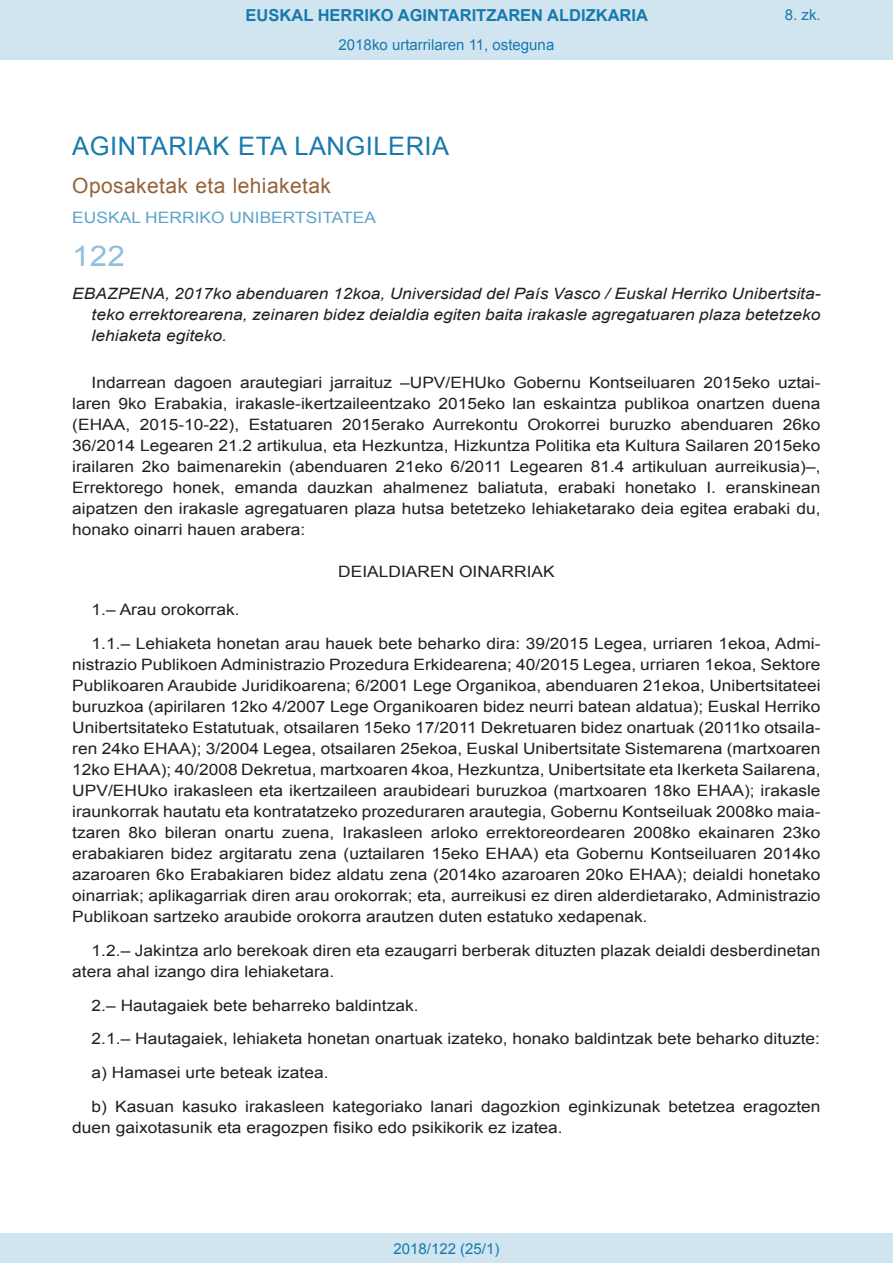
<style>
.page{position:relative;width:893px;height:1263px;background:#fff}
.page>*{position:absolute;margin:0;border:0;box-sizing:border-box;transform-origin:0 0}
.BOPVOrden{font:28.5px "Arial";color:#90c0db;scale:1.11 1}
.BOPVSeccion{font:25.5px "Arial";letter-spacing:.02em;color:#1879ad}
.BOPVSubseccion{font:21px "Arial";letter-spacing:.02em;color:#956338}
.t1{font:700 16.5px "Arial";color:#1879ad}
.BOPVDetalle{font:15.6px/21px "Arial";color:#231f20;text-align:justify;scale:1.11 1}
.BOPVTitulo{font:italic 15.6px/21px "Arial";color:#231f20;text-align:justify;scale:1.11 1}
.BOPVOrganismo{font:15.6px "Arial";letter-spacing:.005em;color:#5ea4ca;scale:1.11 1}
.BOPVClave{font:15.6px "Arial";color:#231f20;scale:1.11 1}
.Paginacion_Centro{font:15px "Arial";color:#1879ad}
</style>
<div class="page">
<div style="left:0;top:0;width:893px;height:60px;background:#d0e5f0"></div>
<div style="left:0;top:1233px;width:893px;height:30px;background:#d0e5f0"></div>
<p class="t1" style="left:246px;top:4px;width:404px">EUSKAL HERRIKO AGINTARITZAREN ALDIZKARIA</p>
<p class="Paginacion_Centro" style="left:339px;top:35px;width:217px">2018ko urtarrilaren 11, osteguna</p>
<p class="Paginacion_Centro" style="left:785px;top:5px;width:37px">8. zk.</p>
<p class="BOPVSeccion" style="left:72px;top:129px;width:378px">AGINTARIAK ETA LANGILERIA</p>
<p class="BOPVSubseccion" style="left:72px;top:171px;width:260px">Oposaketak eta lehiaketak</p>
<p class="BOPVOrganismo" style="left:72px;top:207px;width:275px">EUSKAL HERRIKO UNIBERTSITATEA</p>
<p class="BOPVOrden" style="left:72px;top:237px;width:49px">122</p>
<p class="BOPVTitulo" style="left:92px;top:284px;width:658px;text-indent:-19px">EBAZPENA, 2017ko abenduaren 12koa, Universidad del País Vasco / Euskal Herriko Unibertsita&shy;teko errektorearena, zeinaren bidez deialdia egiten baita irakasle agregatuaren plaza betetzeko lehiaketa egiteko.</p>
<p class="BOPVDetalle" style="left:72px;top:372px;width:676px;text-indent:19px">Indarrean dagoen arautegiari jarraituz –UPV/EHUko Gobernu Kontseiluaren 2015eko uztai&shy;laren 9ko Erabakia, irakasle-ikertzaileentzako 2015eko lan eskaintza publikoa onartzen duena (EHAA, 2015-10-22), Estatuaren 2015erako Aurrekontu Orokorrei buruzko abenduaren 26ko 36/2014 Legearen 21.2 artikulua, eta Hezkuntza, Hizkuntza Politika eta Kultura Sailaren 2015eko irailaren 2ko baimenarekin (abenduaren 21eko 6/2011 Legearen 81.4 artikuluan aurreikusia)–, Errektorego honek, emanda dauzkan ahalmenez baliatuta, erabaki honetako I. eranskinean aipatzen den irakasle agregatuaren plaza hutsa betetzeko lehiaketarako deia egitea erabaki du, honako oinarri hauen arabera:</p>
<p class="BOPVClave" style="left:338px;top:561px;width:196px">DEIALDIAREN OINARRIAK</p>
<p class="BOPVDetalle" style="left:92px;top:599px;width:135px">1.– Arau orokorrak.</p>
<p class="BOPVDetalle" style="left:72px;top:633px;width:676px;text-indent:19px">1.1.– Lehiaketa honetan arau hauek bete beharko dira: 39/2015 Legea, urriaren 1ekoa, Admi&shy;nistrazio Publikoen Administrazio Prozedura Erkidearena; 40/2015 Legea, urriaren 1ekoa, Sektore Publikoaren Araubide Juridikoarena; 6/2001 Lege Organikoa, abenduaren 21ekoa, Unibertsitateei buruzkoa (apirilaren 12ko 4/2007 Lege Organikoaren bidez neurri batean aldatua); Euskal Herriko Unibertsitateko Estatutuak, otsailaren 15eko 17/2011 Dekretuaren bidez onartuak (2011ko otsaila&shy;ren 24ko EHAA); 3/2004 Legea, otsailaren 25ekoa, Euskal Unibertsitate Sistemarena (martxoaren 12ko EHAA); 40/2008 Dekretua, martxoaren 4koa, Hezkuntza, Unibertsitate eta Ikerketa Sailarena, UPV/EHUko irakasleen eta ikertzaileen araubideari buruzkoa (martxoaren 18ko EHAA); irakasle iraunkorrak hautatu eta kontratatzeko prozeduraren arautegia, Gobernu Kontseiluak 2008ko maia&shy;tzaren 8ko bileran onartu zuena, Irakasleen arloko errektoreordearen 2008ko ekainaren 23ko erabakiaren bidez argitaratu zena (uztailaren 15eko EHAA) eta Gobernu Kontseiluaren 2014ko azaroaren 6ko Erabakiaren bidez aldatu zena (2014ko azaroaren 20ko EHAA); deialdi honetako oinarriak; aplikagarriak diren arau orokorrak; eta, aurreikusi ez diren alderdietarako, Administrazio Publikoan sartzeko araubide orokorra arautzen duten estatuko xedapenak.</p>
<p class="BOPVDetalle" style="left:72px;top:940px;width:676px;text-indent:19px">1.2.– Jakintza arlo berekoak diren eta ezaugarri berberak dituzten plazak deialdi desberdinetan atera ahal izango dira lehiaketara.</p>
<p class="BOPVDetalle" style="left:92px;top:995px;width:296px">2.– Hautagaiek bete beharreko baldintzak.</p>
<p class="BOPVDetalle" style="left:92px;top:1028px;width:658px">2.1.– Hautagaiek, lehiaketa honetan onartuak izateko, honako baldintzak bete beharko dituzte:</p>
<p class="BOPVDetalle" style="left:92px;top:1062px;width:215px">a) Hamasei urte beteak izatea.</p>
<p class="BOPVDetalle" style="left:72px;top:1096px;width:676px;text-indent:19px">b) Kasuan kasuko irakasleen kategoriako lanari dagozkion eginkizunak betetzea eragozten duen gaixotasunik eta eragozpen fisiko edo psikikorik ez izatea.</p>
<p class="Paginacion_Centro" style="left:393px;top:1238px;width:107px">2018/122 (25/1)</p>
</div>
